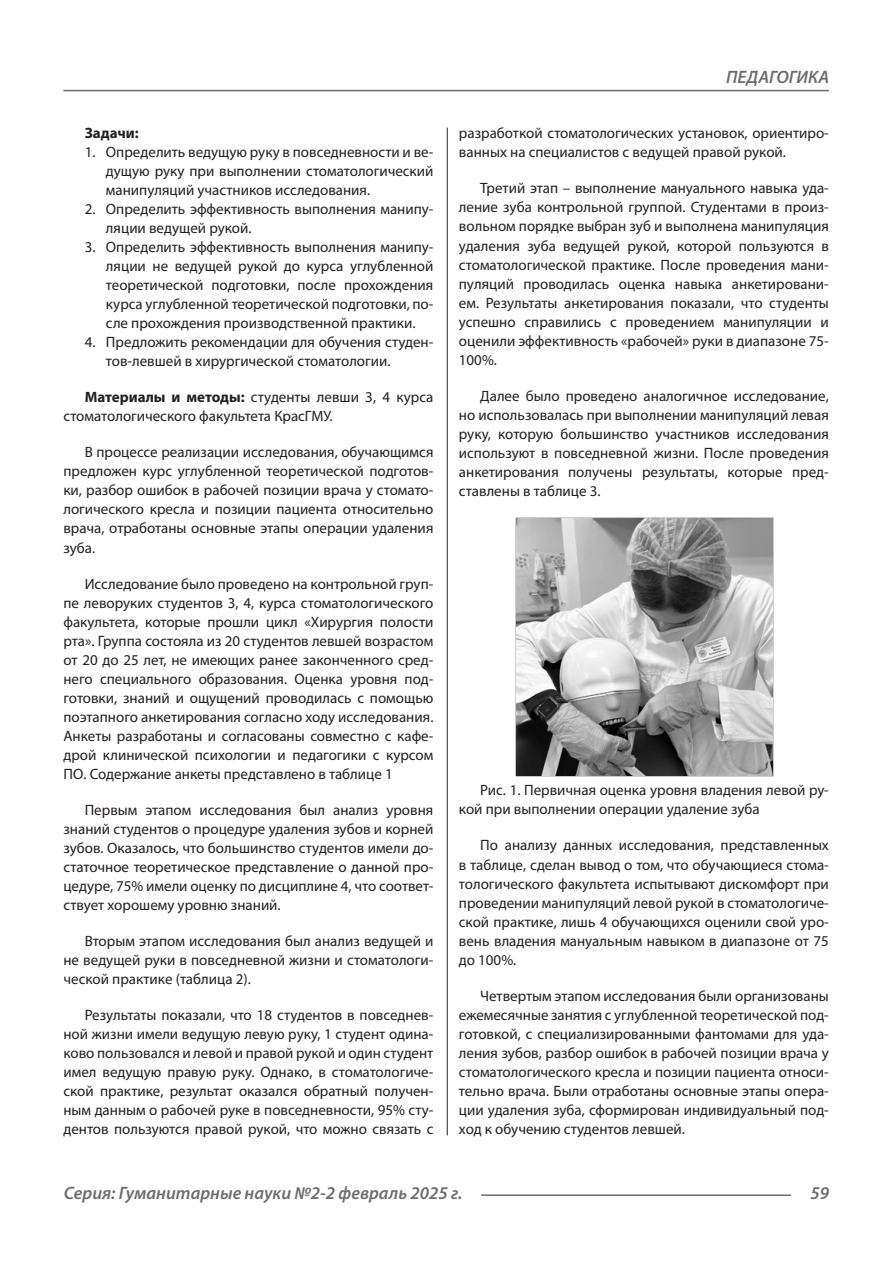
<style>
.page{position:relative;width:893px;height:1263px;background:#fff}
.page>*{position:absolute;margin:0;border:0;box-sizing:border-box;transform-origin:0 0}
.t1{font:italic 600 18px "Myriad Pro";color:#6c6d70}
.Статья_текст{font:15px/19px "Myriad Pro";color:#231f20;text-align:justify}
.Статья_текст-2{font:700 15px "Myriad Pro";color:#231f20}
.s1{font-weight:700}
</style>
<div class="page">
<hr style="left:447px;top:128px;width:1px;height:1007px;background:#231f20">
<hr style="left:63px;top:90px;width:766px;height:1px;background:#6c6d70">
<hr style="left:481px;top:1194px;width:310px;height:2px;background:#6c6d70">
<img style="left:515px;top:518px;width:258px;height:258px">
<p class="Статья_текст-2" style="left:85px;top:123px;width:55px">Задачи:</p>
<p class="Статья_текст" style="left:106px;top:142px;width:329px;text-indent:-21px">1. Определить ведущую руку в повседневности и ве&shy;дущую руку при выполнении стоматологический манипуляций участников исследования.</p>
<p class="Статья_текст" style="left:106px;top:199px;width:329px;text-indent:-21px">2. Определить эффективность выполнения манипу&shy;ляции ведущей рукой.</p>
<p class="Статья_текст" style="left:106px;top:237px;width:329px;text-indent:-21px">3. Определить эффективность выполнения манипу&shy;ляции не ведущей рукой до курса углубленной теоретической подготовки, после прохождения курса углубленной теоретической подготовки, по&shy;сле прохождения производственной практики.</p>
<p class="Статья_текст" style="left:106px;top:332px;width:329px;text-indent:-21px">4. Предложить рекомендации для обучения студен&shy;тов-левшей в хирургической стоматологии.</p>
<p class="Статья_текст" style="left:63px;top:388px;width:371px;text-indent:21px"><span class="s1">Материалы и методы:</span> студенты левши 3, 4 курса стоматологического факультета КрасГМУ.</p>
<p class="Статья_текст" style="left:63px;top:443px;width:371px;text-indent:21px">В процессе реализации исследования, обучающимся предложен курс углубленной теоретической подготов&shy;ки, разбор ошибок в рабочей позиции врача у стомато&shy;логического кресла и позиции пациента относительно врача, отработаны основные этапы операции удаления зуба.</p>
<p class="Статья_текст" style="left:63px;top:574px;width:371px;text-indent:21px">Исследование было проведено на контрольной груп&shy;пе леворуких студентов 3, 4, курса стоматологического факультета, которые прошли цикл «Хирургия полости рта». Группа состояла из 20 студентов левшей возрастом от 20 до 25 лет, не имеющих ранее законченного сред&shy;него специального образования. Оценка уровня под&shy;готовки, знаний и ощущений проводилась с помощью поэтапного анкетирования согласно ходу исследования.<br>Анкеты разработаны и согласованы совместно с кафе&shy;дрой клинической психологии и педагогики с курсом ПО. Содержание анкеты представлено в таблице 1</p>
<p class="Статья_текст" style="left:63px;top:800px;width:371px;text-indent:21px">Первым этапом исследования был анализ уровня знаний студентов о процедуре удаления зубов и корней зубов. Оказалось, что большинство студентов имели до&shy;статочное теоретическое представление о данной про&shy;цедуре, 75% имели оценку по дисциплине 4, что соответ&shy;ствует хорошему уровню знаний.</p>
<p class="Статья_текст" style="left:63px;top:931px;width:371px;text-indent:21px">Вторым этапом исследования был анализ ведущей и не ведущей руки в повседневной жизни и стоматологи&shy;ческой практике (таблица 2).</p>
<p class="Статья_текст" style="left:63px;top:1005px;width:371px;text-indent:21px">Результаты показали, что 18 студентов в повседнев&shy;ной жизни имели ведущую левую руку, 1 студент одина&shy;ково пользовался и левой и правой рукой и один студент имел ведущую правую руку. Однако, в стоматологиче&shy;ской практике, результат оказался обратный получен&shy;ным данным о рабочей руке в повседневности, 95% сту&shy;дентов пользуются правой рукой, что можно связать с</p>
<p class="t1" style="left:726px;top:66px;width:104px">ПЕДАГОГИКА</p>
<p class="Статья_текст" style="left:459px;top:123px;width:371px">разработкой стоматологических установок, ориентиро&shy;ванных на специалистов с ведущей правой рукой.</p>
<p class="Статья_текст" style="left:459px;top:179px;width:371px;text-indent:21px">Третий этап – выполнение мануального навыка уда&shy;ление зуба контрольной группой. Студентами в произ&shy;вольном порядке выбран зуб и выполнена манипуляция удаления зуба ведущей рукой, которой пользуются в стоматологической практике. После проведения мани&shy;пуляций проводилась оценка навыка анкетировани&shy;ем. Результаты анкетирования показали, что студенты успешно справились с проведением манипуляции и оценили эффективность «рабочей» руки в диапазоне 75- 100%.</p>
<p class="Статья_текст" style="left:459px;top:386px;width:371px;text-indent:21px">Далее было проведено аналогичное исследование, но использовалась при выполнении манипуляций левая руку, которую большинство участников исследования используют в повседневной жизни. После проведения анкетирования получены результаты, которые пред&shy;ставлены в таблице 3.</p>
<p class="Статья_текст" style="left:459px;top:780px;width:371px;text-indent:21px">Рис. 1. Первичная оценка уровня владения левой ру&shy;кой при выполнении операции удаление зуба</p>
<p class="Статья_текст" style="left:459px;top:836px;width:371px;text-indent:21px">По анализу данных исследования, представленных в таблице, сделан вывод о том, что обучающиеся стома&shy;тологического факультета испытывают дискомфорт при проведении манипуляций левой рукой в стоматологиче&shy;ской практике, лишь 4 обучающихся оценили свой уро&shy;вень владения мануальным навыком в диапазоне от 75 до 100%.</p>
<p class="Статья_текст" style="left:459px;top:986px;width:371px;text-indent:21px">Четвертым этапом исследования были организованы ежемесячные занятия с углубленной теоретической под&shy;готовкой, с специализированными фантомами для уда&shy;ления зубов, разбор ошибок в рабочей позиции врача у стоматологического кресла и позиции пациента относи&shy;тельно врача. Были отработаны основные этапы опера&shy;ции удаления зуба, сформирован индивидуальный под&shy;ход к обучению студентов левшей.</p>
<p class="t1" style="left:64px;top:1182px;width:400px">Серия: Гуманитарные науки №2-2 февраль 2025 г.</p>
<p class="t1" style="left:810px;top:1182px;width:20px">59</p>
</div>
